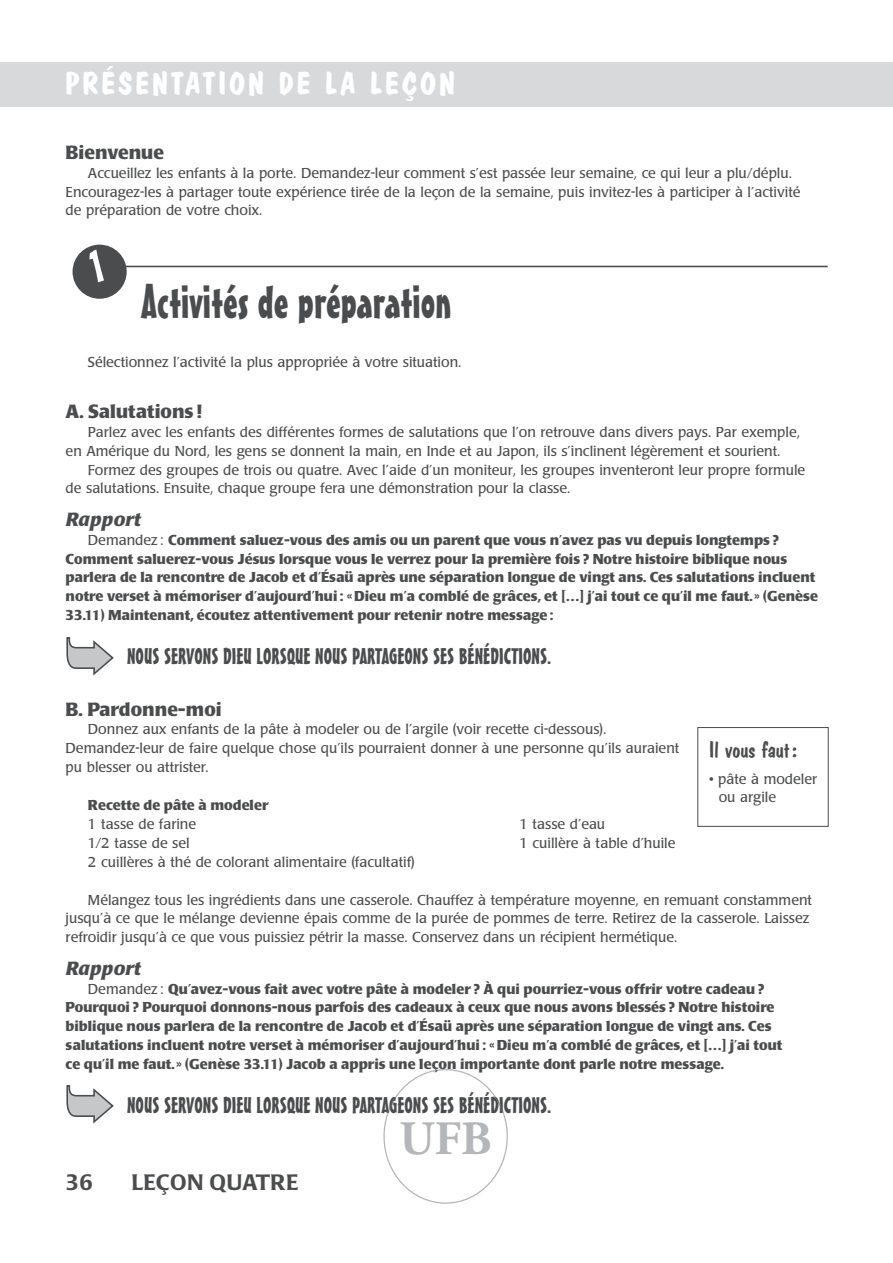
<style>
.page{position:relative;width:893px;height:1263px;background:#fff}
.page>*{position:absolute;margin:0;border:0;box-sizing:border-box;transform-origin:0 0}
.t1{font:700 47.85px "Adobe Garamond Pro";color:#b5b6b9}
.t2{font:47.25px "Mister Earl BT";color:#4b4c4d}
.t3{font:700 31.5px "Dom Casual D";letter-spacing:.095em;color:#fff}
.t4{font:22.05px "Mister Earl BT";color:#4b4c4d}
.t5{font:500 22.05px "Poppl Laudatio";letter-spacing:.01em;color:#4b4c4d}
.t6{font:22.05px "Dom Casual D";color:#4b4c4d;scale:1.05 1}
.t7{font:700 18.9px "Poppl Laudatio";color:#4b4c4d}
.t8{font:italic 700 18.9px "Poppl Laudatio";color:#4b4c4d}
.t9{font:14.25px/18.9px "Poppl Laudatio";color:#4b4c4d}
.t10{font:700 14.25px/18.9px "Poppl Laudatio";color:#4b4c4d}
.s1{font-weight:400}
</style>
<div class="page">
<div style="left:73px;top:245px;width:54px;height:54px;background:#4b4c4d;border-radius:50%"></div>
<hr style="left:123px;top:266px;width:705px;height:1px;background:#4b4c4d">
<div style="left:0;top:62px;width:893px;height:45px;background:#d8d9db"></div>
<div style="left:697px;top:727px;width:131px;height:100px;border:1px solid #4b4c4d"></div>
<svg style="left:66px;top:637px;width:48px;height:39px"></svg>
<svg style="left:66px;top:1085px;width:48px;height:39px"></svg>
<svg style="left:383px;top:1069px;width:125px;height:135px"></svg>
<h3 class="t3" style="left:66px;top:71px;width:391px">PRÉSENTATION DE LA LEÇON</h3>
<h3 class="t7" style="left:66px;top:144px;width:100px">Bienvenue</h3>
<p class="t9" style="left:66px;top:165px;width:736px;text-indent:22px">Accueillez les enfants à la porte. Demandez-leur comment s’est passée leur semaine, ce qui leur a plu/déplu.<br>Encouragez-les à partager toute expérience tirée de la leçon de la semaine, puis invitez-les à participer à l’activité de préparation de votre choix.</p>
<h2 class="t2" style="left:142px;top:284px;width:311px">Activités de préparation</h2>
<p class="t9" style="left:88px;top:354px;width:375px">Sélectionnez l’activité la plus appropriée à votre situation.</p>
<h3 class="t7" style="left:66px;top:403px;width:138px">A. Salutations !</h3>
<p class="t9" style="left:66px;top:424px;width:736px;text-indent:22px">Parlez avec les enfants des différentes formes de salutations que l’on retrouve dans divers pays. Par exemple, en Amérique du Nord, les gens se donnent la main, en Inde et au Japon, ils s’inclinent légèrement et sourient.</p>
<p class="t9" style="left:66px;top:462px;width:741px;text-indent:22px">Formez des groupes de trois ou quatre. Avec l’aide d’un moniteur, les groupes inventeront leur propre formule de salutations. Ensuite, chaque groupe fera une démonstration pour la classe.</p>
<h3 class="t8" style="left:66px;top:511px;width:77px">Rapport</h3>
<p class="t10" style="left:66px;top:532px;width:754px;text-indent:22px"><span class="s1">Demandez :</span> Comment saluez-vous des amis ou un parent que vous n’avez pas vu depuis longtemps ?<br>Comment saluerez-vous Jésus lorsque vous le verrez pour la première fois ? Notre histoire biblique nous parlera de la rencontre de Jacob et d’Ésaü après une séparation longue de vingt ans. Ces salutations incluent notre verset à mémoriser d’aujourd’hui : « Dieu m’a comblé de grâces, et […] j’ai tout ce qu’il me faut. » (Genèse 33.11) Maintenant, écoutez attentivement pour retenir notre message :</p>
<h3 class="t4" style="left:127px;top:648px;width:426px">NOUS SERVONS DIEU LORSQUE NOUS PARTAGEONS SES BÉNÉDICTIONS.</h3>
<h3 class="t7" style="left:66px;top:701px;width:158px">B. Pardonne-moi</h3>
<p class="t9" style="left:66px;top:721px;width:615px;text-indent:22px">Donnez aux enfants de la pâte à modeler ou de l’argile (voir recette ci-dessous).<br>Demandez-leur de faire quelque chose qu’ils pourraient donner à une personne qu’ils auraient pu blesser ou attrister.</p>
<p class="t10" style="left:88px;top:797px;width:182px">Recette de pâte à modeler</p>
<p class="t9" style="left:88px;top:816px;width:110px">1 tasse de farine</p>
<p class="t9" style="left:519px;top:816px;width:87px">1 tasse d’eau</p>
<p class="t9" style="left:88px;top:835px;width:103px">1/2 tasse de sel</p>
<p class="t9" style="left:519px;top:835px;width:158px">1 cuillère à table d’huile</p>
<p class="t9" style="left:88px;top:854px;width:328px">2 cuillères à thé de colorant alimentaire (facultatif)</p>
<p class="t9" style="left:66px;top:892px;width:748px;text-indent:22px">Mélangez tous les ingrédients dans une casserole. Chauffez à température moyenne, en remuant constamment jusqu’à ce que le mélange devienne épais comme de la purée de pommes de terre. Retirez de la casserole. Laissez refroidir jusqu’à ce que vous puissiez pétrir la masse. Conservez dans un récipient hermétique.</p>
<h3 class="t8" style="left:66px;top:960px;width:77px">Rapport</h3>
<p class="t10" style="left:66px;top:981px;width:718px;text-indent:22px"><span class="s1">Demandez :</span> Qu’avez-vous fait avec votre pâte à modeler ? À qui pourriez-vous offrir votre cadeau ?<br>Pourquoi ? Pourquoi donnons-nous parfois des cadeaux à ceux que nous avons blessés ? Notre histoire biblique nous parlera de la rencontre de Jacob et d’Ésaü après une séparation longue de vingt ans. Ces salutations incluent notre verset à mémoriser d’aujourd’hui : « Dieu m’a comblé de grâces, et […] j’ai tout ce qu’il me faut. » (Genèse 33.11) Jacob a appris une leçon importante dont parle notre message.</p>
<h3 class="t4" style="left:127px;top:1097px;width:426px">NOUS SERVONS DIEU LORSQUE NOUS PARTAGEONS SES BÉNÉDICTIONS.</h3>
<h3 class="t6" style="left:709px;top:737px;width:85px">Il vous faut :</h3>
<p class="t9" style="left:719px;top:772px;width:100px;line-height:17.4px;text-indent:-9px">• pâte à modeler ou argile</p>
<h3 class="t5" style="left:66px;top:1173px;width:29px">36</h3>
<h3 class="t5" style="left:132px;top:1173px;width:168px">LEÇON QUATRE</h3>
<h1 class="t1" style="left:399px;top:1110px;width:94px">UFB</h1>
</div>
